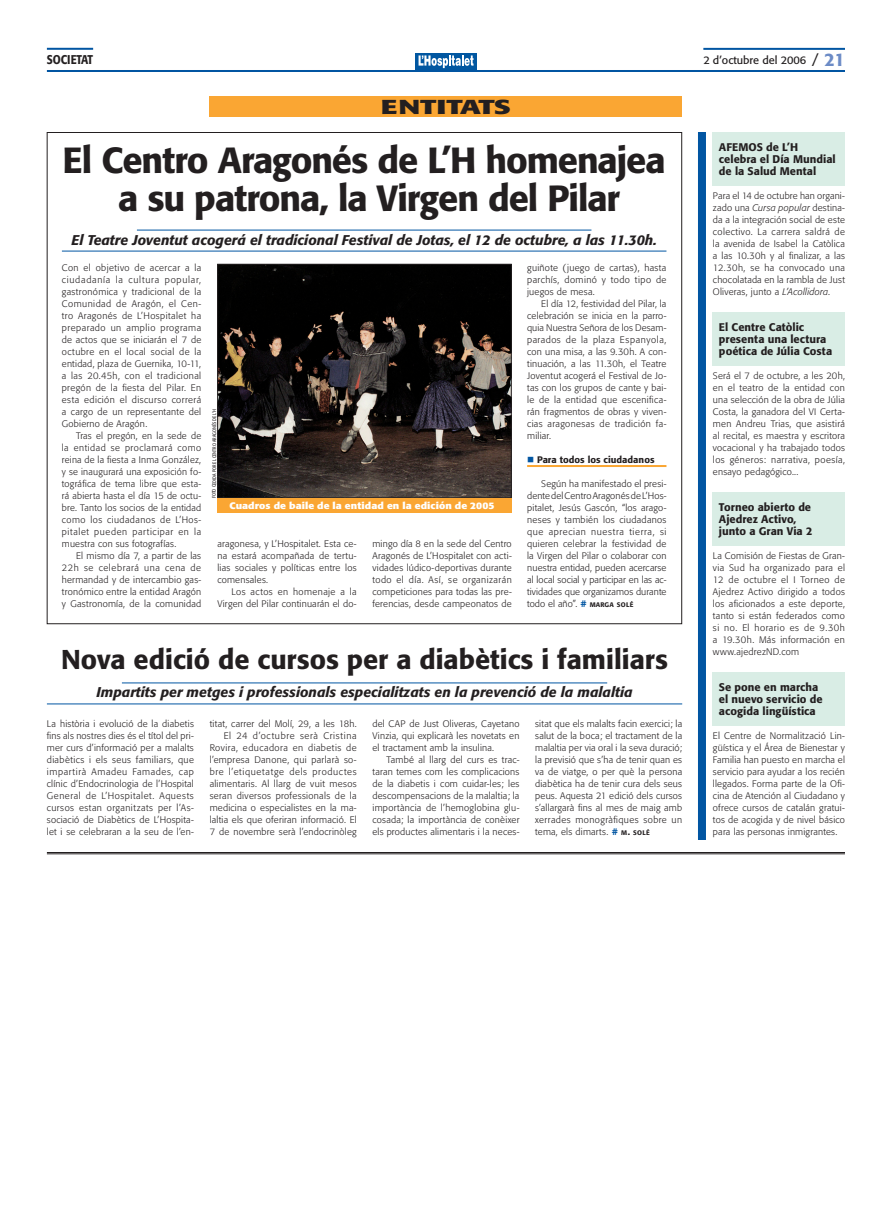
<style>
.page{position:relative;width:893px;height:1220px;background:#fff}
.page>*{position:absolute;margin:0;border:0;box-sizing:border-box;transform-origin:0 0}
.títol_34_38{font:500 36px/38px "Formata";letter-spacing:-.03em;color:#231f20;text-align:center}
.títol_27_30{font:500 27px "Formata";color:#231f20}
.entrev__persona{font:700 20px "Formata";color:#231f20;scale:1.5 1}
.subtítol_3_2cols_bai{font:italic 500 14px "Formata";color:#231f20}
.capçalera_senar{font:500 12.6px "Formata";letter-spacing:-.02em;color:#231f20;scale:.85 1}
.títol_breus{font:500 11px/12px "Formata";letter-spacing:.005em;color:#231f20}
.t1{font:11px "Formata";color:#231f20}
.text{font:300 9.4px/12px "Formata";letter-spacing:.025em;color:#231f20;text-align:justify}
.text_1a{font:300 9.4px/12px "Formata";letter-spacing:.025em;color:#231f20;text-align:justify}
.peus_de_foto{font:700 9.4px "Formata";letter-spacing:.005em;color:#fff;scale:1.1 1}
.titulets{font:500 9.4px "Formata";letter-spacing:.005em;color:#231f20}
.nom_fotògraf{font:5px "Formata";letter-spacing:-.005em;color:#231f20;scale:.8 1}
.s1{font-size:14px}
.s2{font-weight:500;font-size:18px;color:#6c8bc6}
.s3{color:#0155a2}
.s4{font-weight:500;color:#0155a2}
.s5{font-weight:500;font-size:6.6px}
.s6{font-weight:500}
.s7{font-style:italic}
</style>
<div class="page">
<div style="left:415px;top:54px;width:62px;height:16px;background:#0157a1"></div>
<svg style="left:419px;top:55px;width:55px;height:13px"></svg>
<hr style="left:47px;top:70px;width:798px;height:2px;background:#0155a2">
<hr style="left:703px;top:48px;width:142px;height:2px;background:#0155a2">
<hr style="left:47px;top:48px;width:46px;height:2px;background:#0155a2">
<div style="left:698px;top:132px;width:8px;height:708px;background:#0155a2"></div>
<div style="left:713px;top:132px;width:132px;height:54px;background:#d9ede5"></div>
<hr style="left:137px;top:230px;width:454px;height:1px;background:#0155a2">
<hr style="left:62px;top:251px;width:604px;height:1px;background:#0155a2">
<hr style="left:527px;top:465px;width:139px;height:2px;background:#faa633">
<div style="left:210px;top:96px;width:472px;height:21px;background:#faa633"></div>
<img style="left:219px;top:266px;width:291px;height:230px">
<div style="left:217px;top:264px;width:295px;height:234px;border:1px solid #231f20"></div>
<div style="left:217px;top:498px;width:295px;height:15px;background:#faa633"></div>
<div style="left:713px;top:312px;width:132px;height:54px;background:#d9ede5"></div>
<div style="left:713px;top:492px;width:132px;height:54px;background:#d9ede5"></div>
<div style="left:713px;top:672px;width:132px;height:54px;background:#d9ede5"></div>
<hr style="left:122px;top:682px;width:485px;height:1px;background:#0155a2">
<hr style="left:47px;top:703px;width:635px;height:1px;background:#0155a2">
<hr style="left:47px;top:852px;width:798px;height:1px;background:#231f20">
<hr style="left:47px;top:854px;width:798px;height:1px;background:#231f20">
<p class="capçalera_senar" style="left:47px;top:52px;width:56px">societat</p>
<p class="t1" style="left:703px;top:53px;width:143px">2 d’octubre del 2006 <span class="s1">/</span> <span class="s2">21</span></p>
<p class="entrev__persona" style="left:381px;top:94px;width:88px">entitats</p>
<p class="títol_34_38" style="left:63px;top:141px;width:604px">El Centro Aragonés de L’H homenajea a su patrona, la Virgen del Pilar</p>
<p class="subtítol_3_2cols_bai" style="left:71px;top:231px;width:587px">El Teatre Joventut acogerá el tradicional Festival de Jotas, el 12 de octubre, a las 11.30h.</p>
<p class="text" style="left:527px;top:262px;width:141px">guiñote (juego de cartas), hasta par-chís, dominó y todo tipo de juegos de mesa.</p>
<p class="text" style="left:527px;top:298px;width:141px;text-align:left;text-indent:14px">El día 12, festividad del Pilar, la celebración se inicia en la parro&shy;quia Nuestra Señora de los Desam&shy;parados de la plaza Es-panyola, con una misa, a las 9.30h. A con&shy;tinuación, a las 11.30h, el Teatre<br>Joventut acogerá el Festival de Jo&shy;tas con los grupos de cante y bai&shy;le de la entidad que escenifica&shy;rán fragmentos de obras y viven&shy;cias aragonesas de tradición fa&shy;miliar.</p>
<p class="titulets" style="left:527px;top:454px;width:129px"><span class="s3">■</span> Para todos los ciudadanos</p>
<p class="text" style="left:527px;top:478px;width:141px;text-align:left;text-indent:14px">Según ha manifestado el presi&shy;den-te del Centro Aragonés de L’Hos-- pitalet, Jesús Gascón, “los ara-go&shy;neses y también los ciuda-danos que aprecian nuestra tierra, si quieren celebrar la festividad de la Virgen del Pilar o colaborar con nuestra entidad, pueden acer-carse al local social y participar en las ac&shy;tividades que organizamos durante todo el año”. <span class="s4">#</span> <span class="s5">marga solé</span></p>
<p class="text_1a" style="left:62px;top:262px;width:141px">Con el objetivo de acercar a la ciudadanía la cultura popular, gas-tronómica y tradicional de la Co-munidad de Aragón, el Cen&shy;tro Aragonés de L’Hospitalet ha preparado un amplio programa de actos que se iniciarán el 7 de oc-tubre en el local social de la entidad, plaza de Guernika, 10-11, a las 20.45h, con el tradicional pregón de la fiesta del Pilar. En esta edición el discurso correrá a cargo de un representante del Gobierno de Aragón.</p>
<p class="text" style="left:62px;top:430px;width:141px;text-align:left;text-indent:14px">Tras el pregón, en la sede de la entidad se proclamará como reina de la fiesta a Inma González, y se inaugurará una exposición fo&shy;tográfica de tema libre que esta&shy;rá abierta hasta el día 15 de octu&shy;bre. Tanto los socios de la enti-dad como los ciudadanos de L’Hos&shy;pi-talet pueden participar en la muestra con sus fotografías.</p>
<p class="text" style="left:62px;top:550px;width:141px;text-indent:14px">El mismo día 7, a partir de las 22h se celebrará una cena de her-mandad y de intercambio gas&shy;tronómico entre la entidad Aragón y Gastronomía, de la comunidad</p>
<p class="nom_fotògraf" style="left:211px;top:498px;width:112px;rotate:-90deg">foto cedida por el Centro Aragonés de L’H</p>
<p class="peus_de_foto" style="left:229px;top:499px;width:243px">Cuadros de baile de la entidad en la edición de 2005</p>
<p class="text" style="left:372px;top:538px;width:141px">mingo día 8 en la sede del Centro Aragonés de L’Hospitalet con acti&shy;vidades lúdico-deportivas durante todo el día. Así, se organizarán competiciones para todas las pre&shy;ferencias, desde campeonatos de</p>
<p class="text" style="left:217px;top:538px;width:141px;text-align:left">aragonesa, y L’Hospitalet. Esta ce&shy;na estará acompañada de tertu&shy;lias sociales y políticas entre los comensales.</p>
<p class="text" style="left:217px;top:586px;width:141px;text-align:right">Los actos en homenaje a la<br>Virgen del Pilar continuarán el do-</p>
<p class="títol_27_30" style="left:61px;top:643px;width:608px">Nova edició de cursos per a diabètics i familiars</p>
<p class="subtítol_3_2cols_bai" style="left:96px;top:684px;width:538px">Impartits per metges i professionals especialitzats en la prevenció de la malaltia</p>
<p class="text_1a" style="left:47px;top:718px;width:149px;text-align:left">La història i evolució de la diabetis fins als nostres dies és el títol del pri&shy;mer curs d’informació per a malalts diabètics i els seus familiars, que impartirà Amadeu Famades, cap clínic d’Endocrinologia de l’Hospital General de L’Hospitalet. Aquests cursos estan organitzats per l’As&shy;sociació de Diabètics de L’Hospita&shy;let i se celebraran a la seu de l’en-</p>
<p class="text_1a" style="left:210px;top:718px;width:148px">titat, carrer del Molí, 29, a les 18h.</p>
<p class="text" style="left:372px;top:718px;width:148px">del CAP de Just Oliveras, Cayetano Vinzia, qui explicarà les novetats en el tractament amb la insulina.</p>
<p class="text" style="left:372px;top:754px;width:149px;text-indent:14px">També al llarg del curs es trac&shy;taran temes com les complicacions de la diabetis i com cuidar-les; les descompensacions de la malaltia; la importància de l’hemoglobina glu&shy;cosada; la importància de conèixer els productes alimentaris i la neces-</p>
<p class="text" style="left:535px;top:718px;width:149px">sitat que els malalts facin exercici; la salut de la boca; el tractament de la malaltia per via oral i la seva duració; la previsió que s’ha de tenir quan es va de viatge, o per què la persona diabètica ha de tenir cura dels seus peus. Aquesta 21 edició dels cursos s’allargarà fins al mes de maig amb xerrades mo-nogràfiques sobre un tema, els dimarts. <span class="s4">#</span> <span class="s5">m</span><span class="s6">.</span> <span class="s5">solé</span></p>
<p class="text" style="left:210px;top:730px;width:149px;text-indent:14px">El 24 d’octubre serà Cristina Rovira, educadora en diabetis de l’empresa Danone, qui parlarà so&shy;bre l’etiquetatge dels productes alimentaris. Al llarg de vuit mesos seran diversos professionals de la medicina o especialistes en la ma&shy;laltia els que oferiran informació. El 7 de novembre serà l’endocrinòleg</p>
<p class="títol_breus" style="left:719px;top:141px;width:118px">AFEMOS de L’H celebra el Día Mundial de la Salud Mental</p>
<p class="text_1a" style="left:713px;top:190px;width:134px">Para el 14 de octubre han orga-ni&shy;zado una <span class="s7">Cursa popular</span> destina&shy;da a la integración social de este colectivo. La carrera saldrá de la avenida de Isabel la Catòlica a las 10.30h y al finalizar, a las 12.30h, se ha convocado una chocolatada en la rambla de Just Oliveras, junto a <span class="s7">L’Acollidora</span>.</p>
<p class="títol_breus" style="left:719px;top:321px;width:115px">El Centre Catòlic presenta una lectura poética de Júlia Costa</p>
<p class="text_1a" style="left:713px;top:370px;width:134px">Será el 7 de octubre, a les 20h, en el teatro de la entidad con una selección de la obra de Júlia Costa, la ganadora del VI Certa&shy;men Andreu Trias, que asistirá al recital, es maestra y escritora vocacional y ha trabajado todos los géneros: narrativa, poesía, ensayo pedagógico...</p>
<p class="títol_breus" style="left:719px;top:501px;width:95px">Torneo abierto de<br>Ajedrez Activo, junto a Gran Via 2</p>
<p class="text_1a" style="left:713px;top:550px;width:134px">La Comisión de Fiestas de Gran&shy;via Sud ha organizado para el 12 de octubre el I Torneo de Ajedrez Activo dirigido a todos los aficionados a este deporte, tanto si están federados como si no. El horario es de 9.30h a 19.30h. Más información en www.ajedrezND.com</p>
<p class="títol_breus" style="left:719px;top:681px;width:105px">Se pone en marcha el nuevo servicio de acogida lingüística</p>
<p class="text_1a" style="left:713px;top:730px;width:134px">El Centre de Normalització Lin&shy;güística y el Área de Bienestar y Familia han puesto en marcha el servicio para ayudar a los recién llegados. Forma parte de la Ofi&shy;cina de Atención al Ciudadano y ofrece cursos de catalán gratui&shy;tos de acogida y de nivel básico para las personas inmigrantes.</p>
</div>
